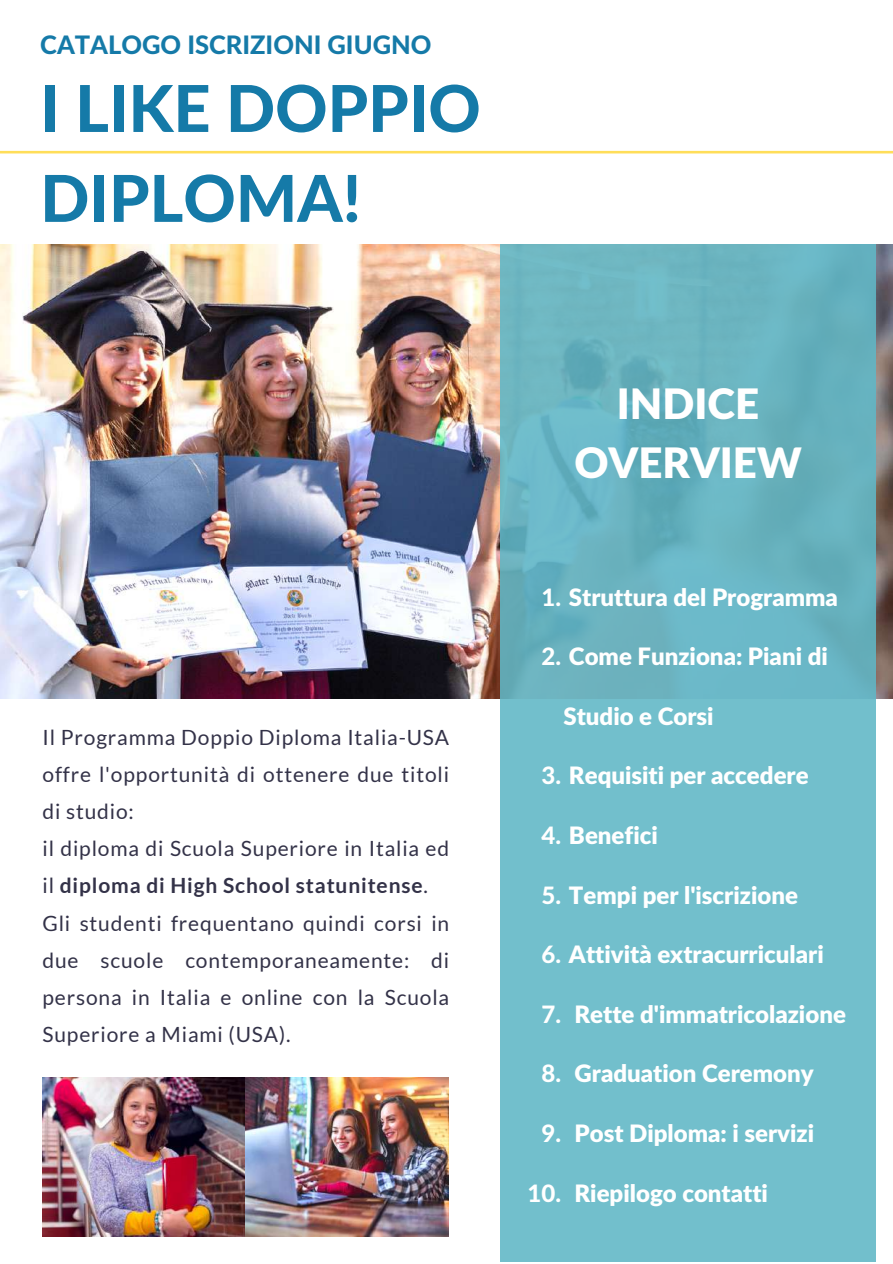
<style>
.page{position:relative;width:893px;height:1264px;background:#fff}
.page>*{position:absolute;margin:0;border:0;box-sizing:border-box;transform-origin:0 0}
.t1{font:800 64.65px/89.8px "Lato Latin";color:#157aa8}
.t2{font:900 42px/58.5px "Lato Latin";color:#fff;text-align:center}
.t3{font:800 25.5px "Lato Latin";color:#157aa8}
.t4{font:900 24px "Lato Latin";color:#fff}
.t5{font:800 24px "Lato Latin";color:#fff}
.t6{font:21px/37px "Lato";letter-spacing:.04em;color:#333248}
.s1{font-weight:700}
.s2{font-weight:800}
</style>
<div class="page">
<svg style="left:0;top:150px;width:892px;height:4px"></svg>
<img style="left:0;top:244px;width:892px;height:454px">
<div style="left:500px;top:244px;width:376px;height:1017px;background:linear-gradient(to bottom,#67b1be,#74c2d0)"></div>
<img style="left:42px;top:1077px;width:406px;height:159px">
<p class="t3" style="left:40px;top:34px;width:393px">CATALOGO ISCRIZIONI GIUGNO</p>
<h1 class="t1" style="left:40px;top:67px;width:442px">I LIKE DOPPIO<br>DIPLOMA!</h1>
<p class="t6" style="left:42px;top:718px;width:408px">Il Programma Doppio Diploma Italia-USA offre l'opportunità di ottenere due titoli di studio:<br>il diploma di Scuola Superiore in Italia ed il <span class="s1">diploma di High School statunitense</span>.<br>Gli studenti frequentano quindi corsi in due scuole contemporaneamente: di persona in Italia e online con la Scuola Superiore a Miami (USA).</p>
<h2 class="t2" style="left:574px;top:377px;width:229px">INDICE<br>OVERVIEW</h2>
<p class="t4" style="left:541px;top:586px;width:298px"><span class="s2">1.</span> Struttura del Programma</p>
<p class="t4" style="left:541px;top:645px;width:288px"><span class="s2">2.</span> Come Funziona: Piani di</p>
<p class="t4" style="left:563px;top:705px;width:152px">Studio e Corsi</p>
<p class="t4" style="left:541px;top:765px;width:269px"><span class="s2">3.</span> Requisiti per accedere</p>
<p class="t4" style="left:541px;top:824px;width:118px"><span class="s2">4.</span> Benefici</p>
<p class="t4" style="left:541px;top:884px;width:258px"><span class="s2">5.</span> Tempi per l'iscrizione</p>
<p class="t4" style="left:541px;top:943px;width:284px"><span class="s2">6.</span> Attività extracurriculari</p>
<p class="t5" style="left:541px;top:1003px;width:21px">7.</p>
<p class="t4" style="left:574px;top:1003px;width:273px">Rette d'immatricolazione</p>
<p class="t5" style="left:541px;top:1063px;width:21px">8.</p>
<p class="t5" style="left:541px;top:1122px;width:21px">9.</p>
<p class="t5" style="left:527px;top:1182px;width:35px">10.</p>
<p class="t4" style="left:574px;top:1063px;width:241px">Graduation Ceremony</p>
<p class="t4" style="left:574px;top:1122px;width:241px">Post Diploma: i servizi</p>
<p class="t4" style="left:574px;top:1182px;width:195px">Riepilogo contatti</p>
</div>
